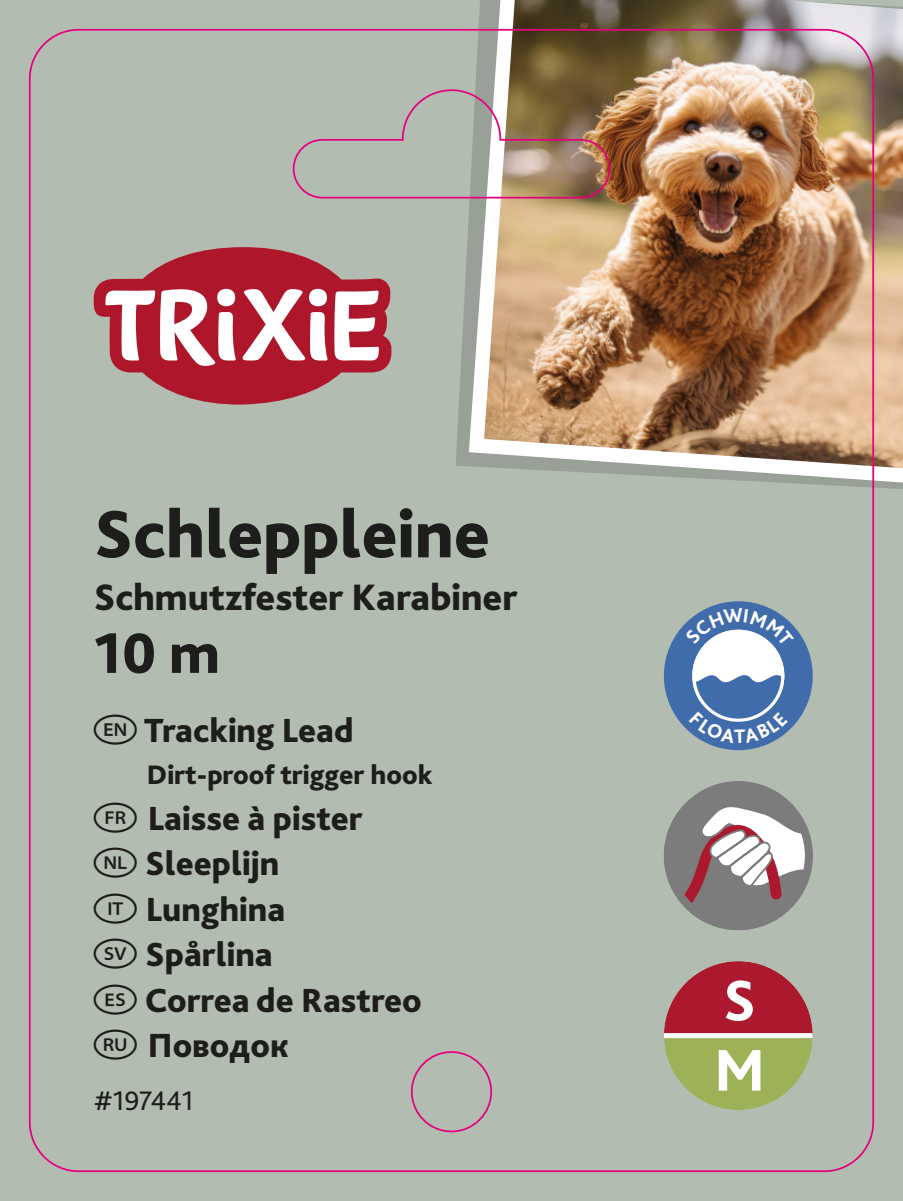
<style>
.page{position:relative;width:903px;height:1201px;background:#fff}
.page>*{position:absolute;margin:0;border:0;box-sizing:border-box;transform-origin:0 0}
.t1{font:800 70px "Bliss Pro";color:#1d1d1b}
.t2{font:800 59.5px "Bliss Pro";color:#1d1d1b}
.t3{font:800 38.5px "Bliss Pro";color:#1d1d1b}
.t4{font:800 35px/45.5px "Bliss Pro";color:#1d1d1b}
.t5{font:800 28px "Bliss Pro";color:#1d1d1b}
.t6{font:28px "Bliss Pro";color:#1d1d1b}
.s1{font-family:"Natrix";font-weight:400}
</style>
<div class="page">
<div style="left:0;top:0;width:903px;height:1200px;background:#b3bcb1"></div>
<svg style="left:664px;top:781px;width:149px;height:149px"></svg>
<img style="left:461px;top:0;width:442px;height:494px">
<svg style="left:94px;top:247px;width:297px;height:158px;fill:#ae172b"></svg>
<svg style="left:242px;top:289px;width:86px;height:71px;background:#d78c96"></svg>
<svg style="left:334px;top:290px;width:45px;height:70px;background:#e2aeb5"></svg>
<svg style="left:105px;top:286px;width:131px;height:80px;background:#d48892"></svg>
<div style="left:664px;top:601px;width:149px;height:149px;background:#416cab;border-radius:50%"></div>
<svg style="left:664px;top:961px;width:149px;height:149px"></svg>
<div style="left:411px;top:1051px;width:81px;height:81px;border:2px solid #e6007e;border-radius:50%"></div>
<svg style="left:293px;top:89px;width:317px;height:109px"></svg>
<svg style="left:685px;top:608px;width:109px;height:134px"></svg>
<h1 class="t1" style="left:94px;top:490px;width:397px">Schleppleine</h1>
<p class="t3" style="left:94px;top:573px;width:425px">Schmutzfester Karabiner</p>
<h2 class="t2" style="left:94px;top:616px;width:128px">10 m</h2>
<p class="t4" style="left:94px;top:707px;width:262px"><span class="s1">E</span> Tracking Lead</p>
<p class="t5" style="left:147px;top:757px;width:287px">Dirt-proof trigger hook</p>
<p class="t4" style="left:94px;top:794px;width:329px"><span class="s1">F</span> Laisse à pister<br><span class="s1">N</span> Sleeplijn<br><span class="s1">I</span> Lunghina<br><span class="s1">S</span> Spårlina<br><span class="s1">e</span> Correa de Rastreo<br><span class="s1">R</span> Поводок</p>
<p class="t6" style="left:94px;top:1083px;width:101px">#197441</p>
</div>
